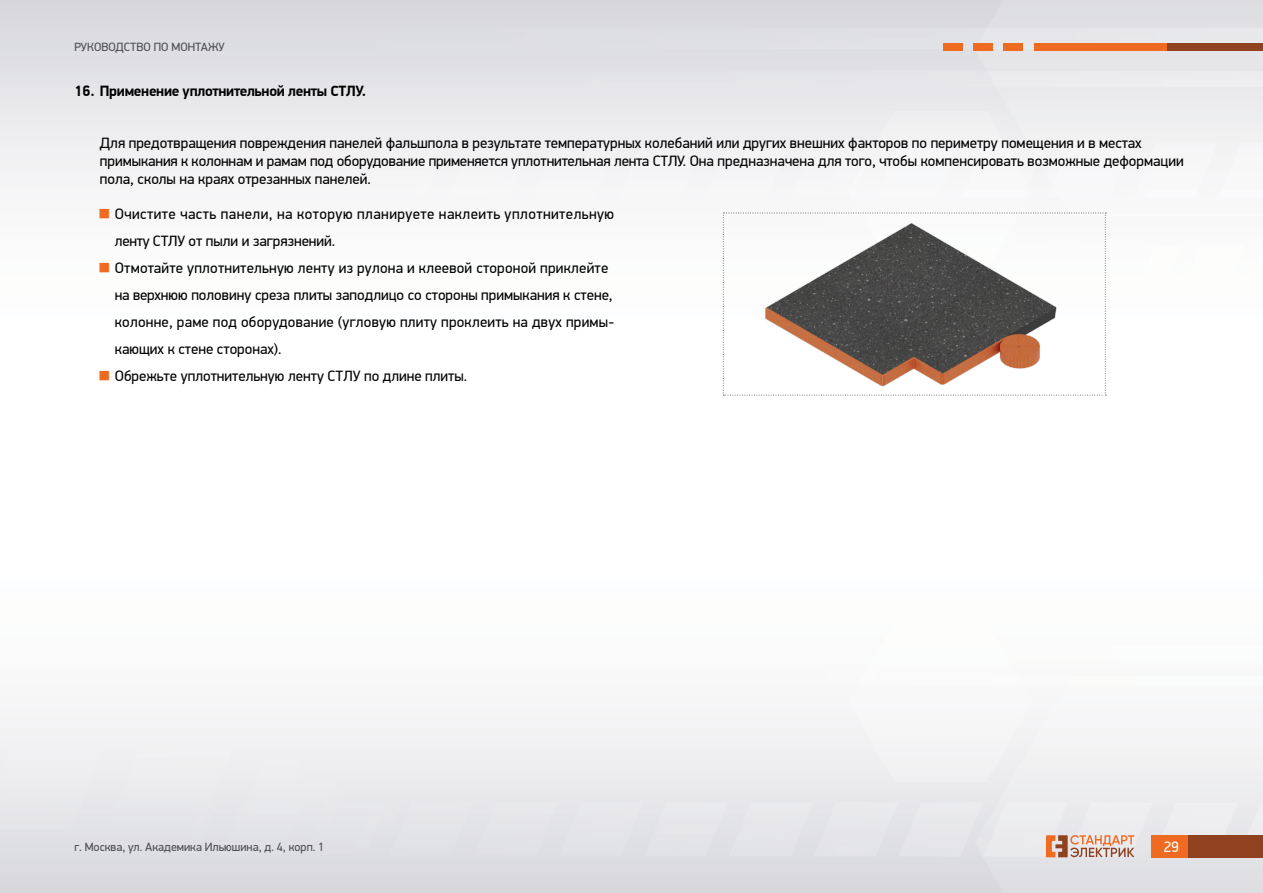
<style>
.page{position:relative;width:1263px;height:893px;background:#fff}
.page>*{position:absolute;margin:0;border:0;box-sizing:border-box;transform-origin:0 0}
.t1{font:15px/27px "PF Din Display Pro";color:#000}
.t2{font:15px/27px "PF Din Display Pro";letter-spacing:.03em;color:#000}
.t3{font:700 15px "PF Din Display Pro";letter-spacing:-.02em;color:#000}
.t4{font:15px "PF Din Display Pro";color:#fff}
.t5{font:12px "PF Din Display Pro";color:#4d4d4f}
.s1{color:#ef6b22}
</style>
<div class="page">
<img style="left:0;top:0;width:1263px;height:893px">
<svg style="left:723px;top:213px;width:383px;height:183px"></svg>
<div style="left:1034px;top:43px;width:133px;height:8px;background:#ef6b22"></div>
<div style="left:1003px;top:43px;width:20px;height:8px;background:#ef6b22"></div>
<div style="left:973px;top:43px;width:20px;height:8px;background:#ef6b22"></div>
<div style="left:943px;top:43px;width:20px;height:8px;background:#ef6b22"></div>
<div style="left:1167px;top:43px;width:96px;height:8px;background:#904220"></div>
<div style="left:1151px;top:835px;width:112px;height:22px;background:#ef6b22"></div>
<div style="left:1188px;top:835px;width:75px;height:22px;background:#904220"></div>
<svg style="left:1046px;top:835px;width:88px;height:22px;background:#d5a892"></svg>
<p class="t5" style="left:74px;top:40px;width:152px">РУКОВОДСТВО ПО МОНТАЖУ</p>
<p class="t3" style="left:74px;top:82px;width:293px">16. Применение уплотнительной ленты СТЛУ.</p>
<p class="t1" style="left:100px;top:134px;width:1085px;line-height:18px">Для предотвращения повреждения панелей фальшпола в результате температурных колебаний или других внешних факторов по периметру помещения и в местах примыкания к колоннам и рамам под оборудование применяется уплотнительная лента СТЛУ. Она предназначена для того, чтобы компенсировать возможные деформации пола, сколы на краях отрезанных панелей.</p>
<p class="t2" style="left:115px;top:200px;width:501px;text-indent:-17px"><span class="s1">■</span> Очистите часть панели, на которую планируете наклеить уплотнительную ленту СТЛУ от пыли и загрязнений.</p>
<p class="t1" style="left:115px;top:254px;width:501px;text-indent:-17px"><span class="s1">■</span> Отмотайте уплотнительную ленту из рулона и клеевой стороной приклейте на верхнюю половину среза плиты заподлицо со стороны примыкания к стене, колонне, раме под оборудование (угловую плиту проклеить на двух примы‑ кающих к стене сторонах).</p>
<p class="t1" style="left:98px;top:362px;width:371px"><span class="s1">■</span> Обрежьте уплотнительную ленту СТЛУ по длине плиты.</p>
<p class="t5" style="left:74px;top:840px;width:251px">г. Москва, ул. Академика Ильюшина, д. 4, корп. 1</p>
<p class="t4" style="left:1164px;top:838px;width:16px">29</p>
</div>
